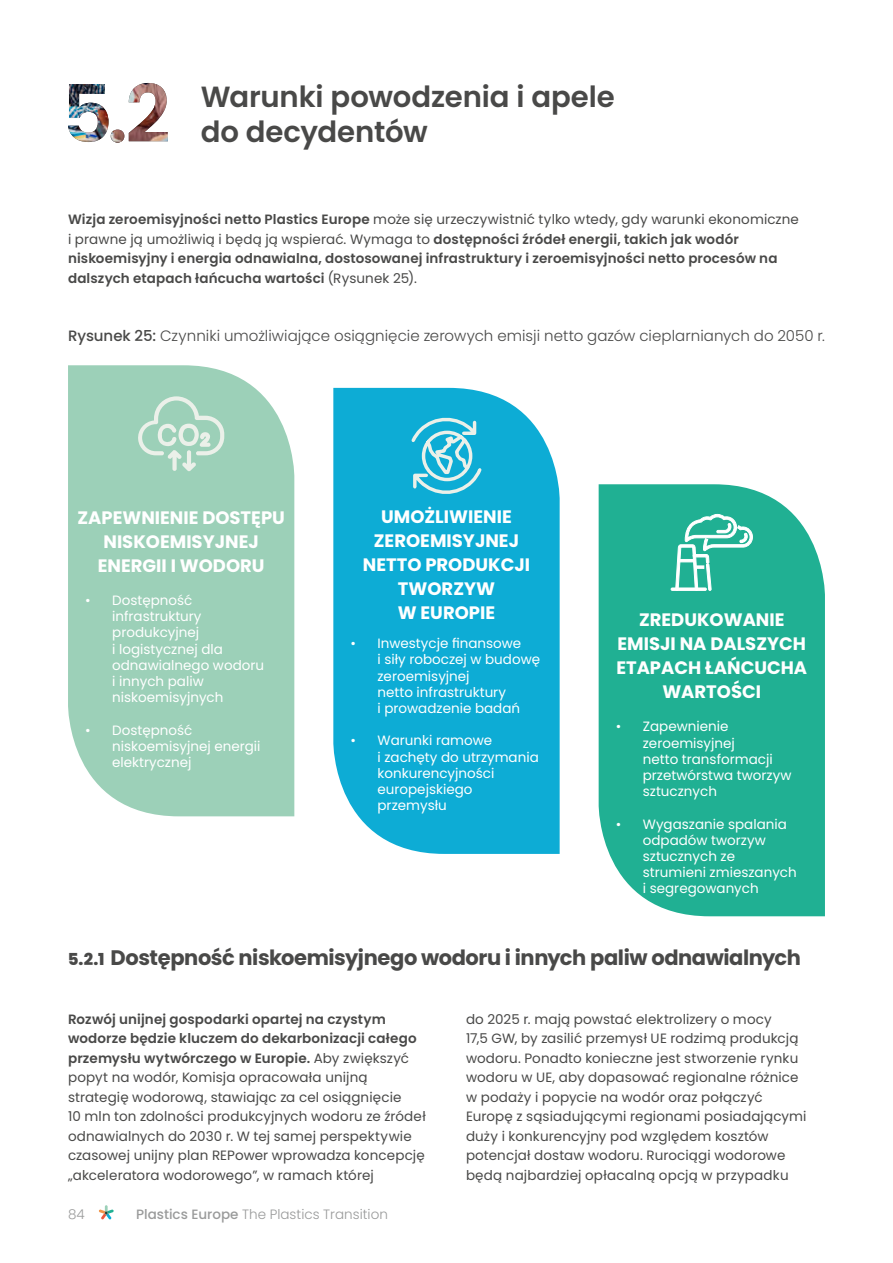
<style>
.page{position:relative;width:893px;height:1263px;background:#fff}
.page>*{position:absolute;margin:0;border:0;box-sizing:border-box;transform-origin:0 0}
.t1{font:600 29.1px/35px "Poppins";letter-spacing:-.005em;color:#494948}
.t2{font:700 21px "Poppins";letter-spacing:-.02em;color:#494948}
.t3{font:700 18px/24px "Poppins";color:#fff;text-align:center}
.t4{font:300 15px "Poppins";letter-spacing:.005em;color:#494948}
.t5{font:13.5px/19.5px "Poppins";letter-spacing:.01em;color:#494948}
.t6{font:13.5px/16.2px "Poppins";color:#fff}
.t7{font:600 13.5px/19.5px "Poppins";letter-spacing:.01em;color:#494948}
.t8{font:300 13.5px "Poppins";color:#9a9b9b}
.s1{font-weight:400}
.s2{font-weight:500}
.s3{font-weight:800;font-size:16.5px}
.s4{font-weight:600}
</style>
<div class="page">
<img style="left:68px;top:83px;width:100px;height:60px">
<svg style="left:99px;top:1205px;width:15px;height:14px"></svg>
<div style="left:68px;top:365px;width:226px;height:451px;background:#9cd0b8"></div>
<svg style="left:137px;top:396px;width:87px;height:75px;background:#afd7c4"></svg>
<div style="left:333px;top:388px;width:227px;height:466px;background:#0dacd5"></div>
<svg style="left:409px;top:411px;width:75px;height:90px;background:#43bcd9"></svg>
<div style="left:599px;top:484px;width:226px;height:432px;background:#20b093"></div>
<div style="left:671px;top:588px;width:36px;height:3px;border:1px solid #fff"></div>
<svg style="left:675px;top:514px;width:78px;height:77px"></svg>
<h1 class="t1" style="left:201px;top:80px;width:416px">Warunki powodzenia i apele do decydentów</h1>
<p class="t7" style="left:68px;top:210px;width:732px">Wizja zeroemisyjności netto Plastics Europe <span class="s1">może się urzeczywistnić tylko wtedy, gdy warunki ekonomiczne i prawne ją umożliwią i będą ją wspierać. Wymaga to</span> dostępności źródeł energii, takich jak wodór niskoemisyjny i energia odnawialna, dostosowanej infrastruktury i zeroemisyjności netto procesów na dalszych etapach łańcucha wartości <span class="s1">(Rysunek 25).</span></p>
<p class="t4" style="left:68px;top:327px;width:758px"><span class="s2">Rysunek 25:</span> Czynniki umożliwiające osiągnięcie zerowych emisji netto gazów cieplarnianych do 2050 r.</p>
<h3 class="t3" style="left:77px;top:506px;width:209px">ZAPEWNIENIE DOSTĘPU<br>NISKOEMISYJNEJ<br>ENERGII I WODORU</h3>
<p class="t6" style="left:112px;top:592px;width:153px;text-indent:-27px">• Dostępność infrastruktury produkcyjnej<br>i logistycznej dla odnawialnego wodoru i innych paliw niskoemisyjnych</p>
<p class="t6" style="left:112px;top:722px;width:150px;text-indent:-27px">• Dostępność niskoemisyjnej energii elektrycznej</p>
<h3 class="t3" style="left:363px;top:504px;width:169px">UMOŻLIWIENIE<br>ZEROEMISYJNEJ<br>NETTO PRODUKCJI<br>TWORZYW<br>W EUROPIE</h3>
<p class="t6" style="left:377px;top:635px;width:164px;text-indent:-27px">• Inwestycje finansowe<br>i siły roboczej w budowę zeroemisyjnej<br>netto infrastruktury<br>i prowadzenie badań</p>
<p class="t6" style="left:377px;top:733px;width:163px;text-indent:-27px">• Warunki ramowe<br>i zachęty do utrzymania konkurencyjności europejskiego przemysłu</p>
<h3 class="t3" style="left:616px;top:607px;width:192px">ZREDUKOWANIE<br>EMISJI NA DALSZYCH<br>ETAPACH ŁAŃCUCHA<br>WARTOŚCI</h3>
<p class="t6" style="left:643px;top:719px;width:150px;text-indent:-27px">• Zapewnienie zeroemisyjnej<br>netto transformacji przetwórstwa tworzyw sztucznych</p>
<p class="t6" style="left:643px;top:816px;width:155px;text-indent:-27px">• Wygaszanie spalania odpadów tworzyw sztucznych ze strumieni zmieszanych i segregowanych</p>
<h2 class="t2" style="left:68px;top:946px;width:734px"><span class="s3">5.2.1</span> Dostępność niskoemisyjnego wodoru i innych paliw odnawialnych</h2>
<p class="t5" style="left:68px;top:1009px;width:359px"><span class="s4">Rozwój unijnej gospodarki opartej na czystym wodorze będzie kluczem do dekarbonizacji całego przemysłu wytwórczego w Europie.</span> Aby zwiększyć popyt na wodór, Komisja opracowała unijną strategię wodorową, stawiając za cel osiągnięcie<br>10 mln ton zdolności produkcyjnych wodoru ze źródeł odnawialnych do 2030 r. W tej samej perspektywie czasowej unijny plan REPower wprowadza koncepcję „akceleratora wodorowego”, w ramach której</p>
<p class="t5" style="left:466px;top:1009px;width:342px">do 2025 r. mają powstać elektrolizery o mocy<br>17,5 GW, by zasilić przemysł UE rodzimą produkcją wodoru. Ponadto konieczne jest stworzenie rynku wodoru w UE, aby dopasować regionalne różnice w podaży i popycie na wodór oraz połączyć Europę z sąsiadującymi regionami posiadającymi duży i konkurencyjny pod względem kosztów potencjał dostaw wodoru. Rurociągi wodorowe będą najbardziej opłacalną opcją w przypadku</p>
<p class="t8" style="left:68px;top:1207px;width:18px">84</p>
<p class="t8" style="left:136px;top:1207px;width:253px"><span class="s2">Plastics Europe</span> The Plastics Transition</p>
</div>
